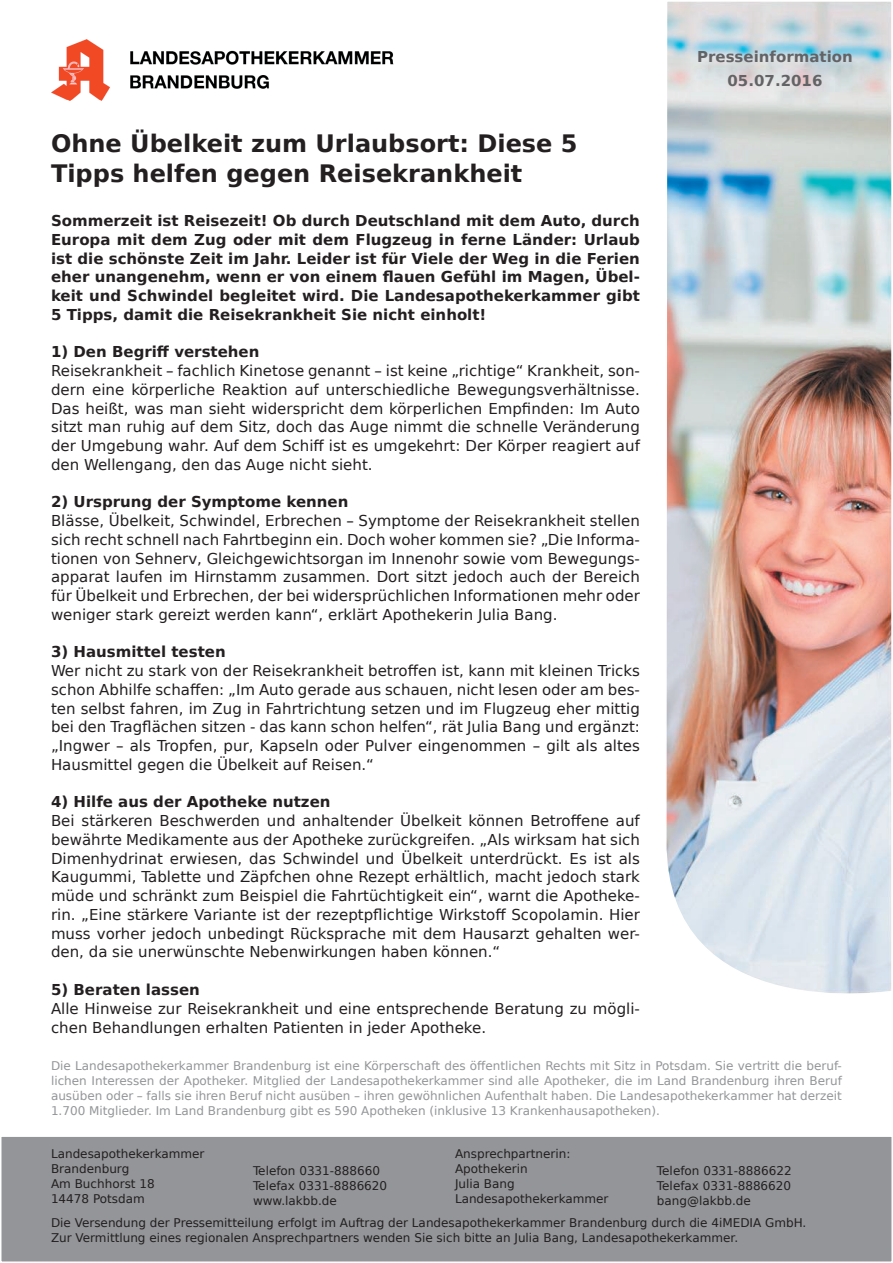
<style>
.page{position:relative;width:893px;height:1263px;background:#fff}
.page>*{position:absolute;margin:0;border:0;box-sizing:border-box;transform-origin:0 0}
.t1{font:700 24px/30px "DejaVu Sans";color:#231f20}
.t2{font:15px/18.8px "DejaVu Sans";color:#231f20;text-align:justify}
.t3{font:700 15px/18.8px "DejaVu Sans";color:#231f20;text-align:justify}
.t4{font:700 15px/24px "DejaVu Sans";color:#636366;text-align:center}
.t5{font:12px/15px "DejaVu Sans";color:#231f20}
.t6{font:12px/15px "DejaVu Sans";color:#939598;text-align:justify}
</style>
<div class="page">
<img style="left:666px;top:1px;width:226px;height:993px">
<div style="left:1px;top:1136px;width:891px;height:126px;background:#939598"></div>
<div style="left:0;top:1135px;width:893px;height:128px;border:2px solid #fff"></div>
<img style="left:51px;top:39px;width:343px;height:62px">
<h1 class="t1" style="left:51px;top:128px;width:528px">Ohne Übelkeit zum Urlaubsort: Diese 5<br>Tipps helfen gegen Reisekrankheit</h1>
<p class="t3" style="left:51px;top:211px;width:590px">Sommerzeit ist Reisezeit! Ob durch Deutschland mit dem Auto, durch Europa mit dem Zug oder mit dem Flugzeug in ferne Länder: Urlaub ist die schönste Zeit im Jahr. Leider ist für Viele der Weg in die Ferien eher unangenehm, wenn er von einem flauen Gefühl im Magen, Übel&shy;keit und Schwindel begleitet wird. Die Landesapothekerkammer gibt 5 Tipps, damit die Reisekrankheit Sie nicht einholt!</p>
<p class="t3" style="left:51px;top:342px;width:210px">1) Den Begriff verstehen</p>
<p class="t2" style="left:51px;top:361px;width:590px">Reisekrankheit – fachlich Kinetose genannt – ist keine „richtige“ Krankheit, son&shy;dern eine körperliche Reaktion auf unterschiedliche Bewegungsverhältnisse.<br>Das heißt, was man sieht widerspricht dem körperlichen Empfinden: Im Auto sitzt man ruhig auf dem Sitz, doch das Auge nimmt die schnelle Veränderung der Umgebung wahr. Auf dem Schiff ist es umgekehrt: Der Körper reagiert auf den Wellengang, den das Auge nicht sieht.</p>
<p class="t3" style="left:51px;top:492px;width:299px">2) Ursprung der Symptome kennen</p>
<p class="t2" style="left:51px;top:511px;width:590px">Blässe, Übelkeit, Schwindel, Erbrechen – Symptome der Reisekrankheit stellen sich recht schnell nach Fahrtbeginn ein. Doch woher kommen sie? „Die Informa&shy;tionen von Sehnerv, Gleichgewichtsorgan im Innenohr sowie vom Bewegungs&shy;apparat laufen im Hirnstamm zusammen. Dort sitzt jedoch auch der Bereich für Übelkeit und Erbrechen, der bei widersprüchlichen Informationen mehr oder weniger stark gereizt werden kann“, erklärt Apothekerin Julia Bang.</p>
<p class="t3" style="left:51px;top:642px;width:176px">3) Hausmittel testen</p>
<p class="t2" style="left:51px;top:661px;width:590px">Wer nicht zu stark von der Reisekrankheit betroffen ist, kann mit kleinen Tricks schon Abhilfe schaffen: „Im Auto gerade aus schauen, nicht lesen oder am bes&shy;ten selbst fahren, im Zug in Fahrtrichtung setzen und im Flugzeug eher mittig bei den Tragflächen sitzen - das kann schon helfen“, rät Julia Bang und ergänzt: „Ingwer – als Tropfen, pur, Kapseln oder Pulver eingenommen – gilt als altes Hausmittel gegen die Übelkeit auf Reisen.“</p>
<p class="t3" style="left:51px;top:792px;width:281px">4) Hilfe aus der Apotheke nutzen</p>
<p class="t2" style="left:51px;top:811px;width:590px">Bei stärkeren Beschwerden und anhaltender Übelkeit können Betroffene auf bewährte Medikamente aus der Apotheke zurückgreifen. „Als wirksam hat sich Dimenhydrinat erwiesen, das Schwindel und Übelkeit unterdrückt. Es ist als Kaugummi, Tablette und Zäpfchen ohne Rezept erhältlich, macht jedoch stark müde und schränkt zum Beispiel die Fahrtüchtigkeit ein“, warnt die Apotheke&shy;rin. „Eine stärkere Variante ist der rezeptpflichtige Wirkstoff Scopolamin. Hier muss vorher jedoch unbedingt Rücksprache mit dem Hausarzt gehalten wer&shy;den, da sie unerwünschte Nebenwirkungen haben können.“</p>
<p class="t3" style="left:51px;top:980px;width:150px">5) Beraten lassen</p>
<p class="t2" style="left:51px;top:999px;width:590px">Alle Hinweise zur Reisekrankheit und eine entsprechende Beratung zu mögli&shy;chen Behandlungen erhalten Patienten in jeder Apotheke.</p>
<p class="t4" style="left:697px;top:45px;width:157px">Presseinformation<br>05.07.2016</p>
<p class="t6" style="left:51px;top:1058px;width:792px">Die Landesapothekerkammer Brandenburg ist eine Körperschaft des öffentlichen Rechts mit Sitz in Potsdam. Sie vertritt die beruf&shy;lichen Interessen der Apotheker. Mitglied der Landesapothekerkammer sind alle Apotheker, die im Land Brandenburg ihren Beruf ausüben oder – falls sie ihren Beruf nicht ausüben – ihren gewöhnlichen Aufenthalt haben. Die Landesapothekerkammer hat derzeit 1.700 Mitglieder. Im Land Brandenburg gibt es 590 Apotheken (inklusive 13 Krankenhausapotheken).</p>
<p class="t5" style="left:51px;top:1146px;width:155px">Landesapothekerkammer<br>Brandenburg<br>Am Buchhorst 18<br>14478 Potsdam</p>
<p class="t5" style="left:253px;top:1162px;width:136px">Telefon 0331-888660<br>Telefax 0331-8886620 www.lakbb.de</p>
<p class="t5" style="left:455px;top:1146px;width:155px">Ansprechpartnerin:<br>Apothekerin<br>Julia Bang<br>Landesapothekerkammer</p>
<p class="t5" style="left:657px;top:1162px;width:136px;text-align:justify">Telefon 0331-8886622<br>Telefax 0331-8886620 bang@lakbb.de</p>
<p class="t5" style="left:51px;top:1215px;width:757px">Die Versendung der Pressemitteilung erfolgt im Auftrag der Landesapothekerkammer Brandenburg durch die 4iMEDIA GmbH.<br>Zur Vermittlung eines regionalen Ansprechpartners wenden Sie sich bitte an Julia Bang, Landesapothekerkammer.</p>
</div>
